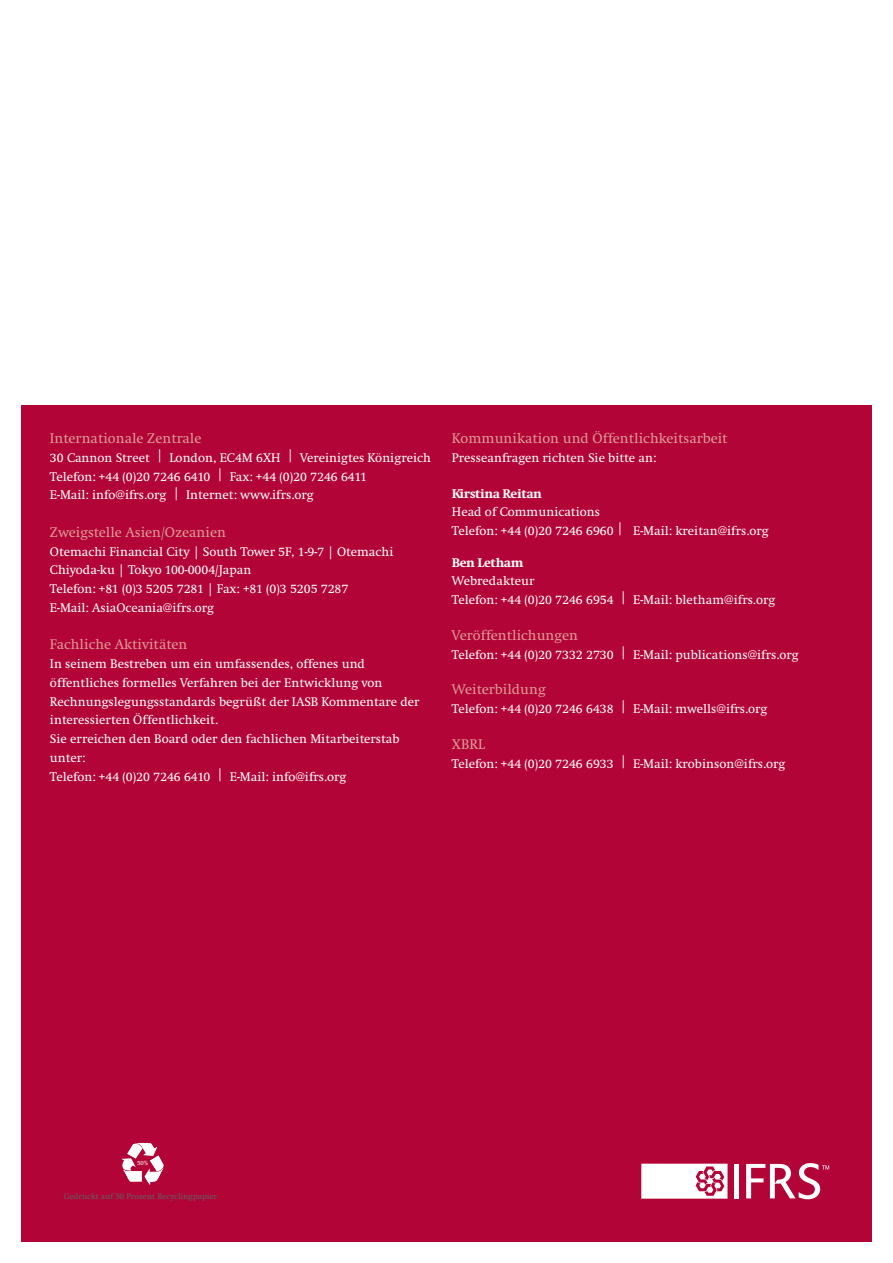
<style>
.page{position:relative;width:893px;height:1263px;background:#fff}
.page>*{position:absolute;margin:0;border:0;box-sizing:border-box;transform-origin:0 0}
.Header_4{font:700 14.25px "Swift LT Pro";color:#dd9995}
.Body__back_cover{font:12.75px/18.8px "Swift LT Pro";color:#fff}
.Name__back_cover{font:800 12.75px "Swift LT Pro";color:#fff}
.Disclaimer{font:8.25px "Swift LT Pro";color:#5f5f62}
.Disclaimer-2{font:6.3px "Swift LT Pro";color:#fff}
</style>
<div class="page">
<div style="left:21px;top:405px;width:851px;height:837px;background:#b30437"></div>
<svg style="left:641px;top:1164px;width:86px;height:34px;background:#f4dde4"></svg>
<div style="left:734px;top:1164px;width:5px;height:34px;background:#fff"></div>
<svg style="left:746px;top:1163px;width:83px;height:36px"></svg>
<svg style="left:121px;top:1143px;width:43px;height:28px"></svg>
<p class="Header_4" style="left:50px;top:430px;width:153px">Internationale Zentrale</p>
<p class="Body__back_cover" style="left:50px;top:448px;width:383px">30 Cannon Street | London, EC4M 6XH | Vereinigtes Königreich</p>
<p class="Body__back_cover" style="left:50px;top:467px;width:319px">Telefon: +44 (0)20 7246 6410 | Fax: +44 (0)20 7246 6411</p>
<p class="Body__back_cover" style="left:50px;top:486px;width:265px">E-Mail: info@ifrs.org | Internet: www.ifrs.org</p>
<p class="Header_4" style="left:50px;top:524px;width:178px">Zweigstelle Asien/Ozeanien</p>
<p class="Body__back_cover" style="left:50px;top:542px;width:345px">Otemachi Financial City | South Tower 5F, 1-9-7 | Otemachi<br>Chiyoda-ku | Tokyo 100-0004/Japan<br>Telefon: +81 (0)3 5205 7281 | Fax: +81 (0)3 5205 7287</p>
<p class="Body__back_cover" style="left:50px;top:598px;width:166px">E-Mail: AsiaOceania@ifrs.org</p>
<p class="Header_4" style="left:50px;top:636px;width:139px">Fachliche Aktivitäten</p>
<p class="Body__back_cover" style="left:50px;top:654px;width:371px">In seinem Bestreben um ein umfassendes, offenes und öffentliches formelles Verfahren bei der Entwicklung von Rechnungslegungsstandards begrüßt der IASB Kommentare der interessierten Öffentlichkeit.</p>
<p class="Body__back_cover" style="left:50px;top:729px;width:351px">Sie erreichen den Board oder den fachlichen Mitarbeiterstab unter:</p>
<p class="Body__back_cover" style="left:50px;top:767px;width:298px">Telefon: +44 (0)20 7246 6410 | E-Mail: info@ifrs.org</p>
<p class="Header_4" style="left:452px;top:430px;width:277px">Kommunikation und Öffentlichkeitsarbeit</p>
<p class="Body__back_cover" style="left:452px;top:448px;width:206px">Presseanfragen richten Sie bitte an:</p>
<p class="Name__back_cover" style="left:452px;top:486px;width:91px">Kirstina Reitan</p>
<p class="Body__back_cover" style="left:452px;top:503px;width:150px">Head of Communications</p>
<p class="Body__back_cover" style="left:452px;top:521px;width:318px">Telefon: +44 (0)20 7246 6960 | E-Mail: kreitan@ifrs.org</p>
<p class="Name__back_cover" style="left:452px;top:555px;width:72px">Ben Letham</p>
<p class="Body__back_cover" style="left:452px;top:572px;width:84px">Webredakteur</p>
<p class="Body__back_cover" style="left:452px;top:590px;width:325px">Telefon: +44 (0)20 7246 6954 | E-Mail: bletham@ifrs.org</p>
<p class="Header_4" style="left:452px;top:627px;width:128px">Veröffentlichungen</p>
<p class="Body__back_cover" style="left:452px;top:645px;width:348px">Telefon: +44 (0)20 7332 2730 | E-Mail: publications@ifrs.org</p>
<p class="Header_4" style="left:452px;top:681px;width:95px">Weiterbildung</p>
<p class="Body__back_cover" style="left:452px;top:699px;width:317px">Telefon: +44 (0)20 7246 6438 | E-Mail: mwells@ifrs.org</p>
<p class="Header_4" style="left:452px;top:736px;width:35px">XBRL</p>
<p class="Body__back_cover" style="left:452px;top:754px;width:335px">Telefon: +44 (0)20 7246 6933 | E-Mail: krobinson@ifrs.org</p>
<p class="Disclaimer-2" style="left:137px;top:1159px;width:13px">50%</p>
<p class="Disclaimer" style="left:64px;top:1192px;width:155px">Gedruckt auf 50 Prozent Recyclingpapier</p>
</div>
